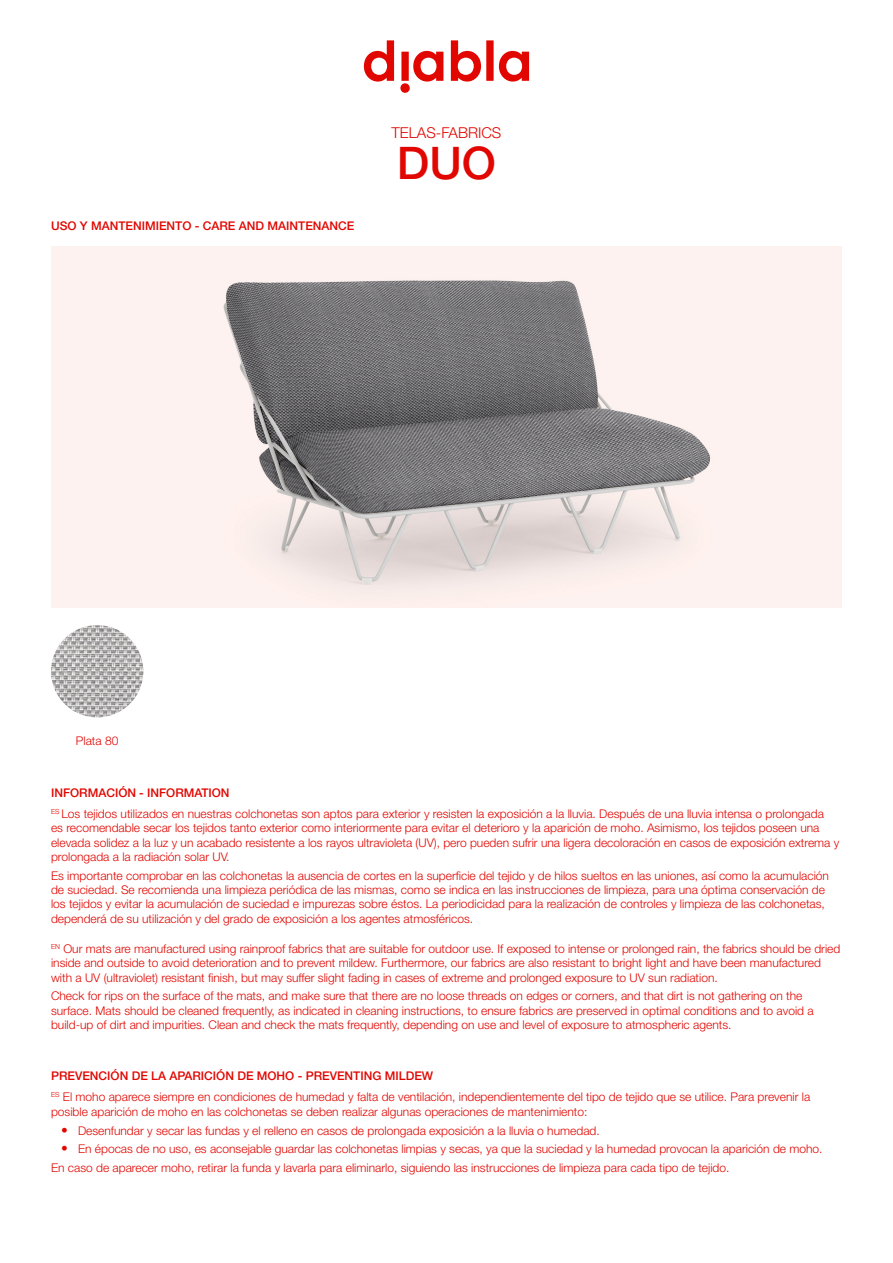
<style>
.page{position:relative;width:893px;height:1263px;background:#fff}
.page>*{position:absolute;margin:0;border:0;box-sizing:border-box;transform-origin:0 0}
.Básico_-_centrado{font:500 45px "Helvetica Neue LT Std";color:#e10600}
.Básico_-_centrado-2{font:300 15px "Helvetica Neue LT Std";color:#e10600}
.ES_EN{font:300 12px/14.4px "Helvetica Neue LT Std";color:#e10600}
.Titulares_MAYUS{font:500 12px "Helvetica Neue LT Std";color:#e10600}
.Datos_técnicos{font:500 12px "Helvetica Neue LT Std";color:#e10600}
.t1{font:300 12px "Helvetica Neue LT Pro";color:#e10600}
.s1{font-size:13.5px}
</style>
<div class="page">
<img style="left:51px;top:247px;width:791px;height:361px">
<svg style="left:364px;top:40px;width:165px;height:53px"></svg>
<img style="left:51px;top:625px;width:92px;height:92px;border-radius:46px">
<p class="Básico_-_centrado-2" style="left:392px;top:124px;width:111px">TELAS-FABRICS</p>
<p class="Titulares_MAYUS" style="left:51px;top:218px;width:305px">USO Y MANTENIMIENTO - CARE AND MAINTENANCE</p>
<p class="Básico_-_centrado" style="left:397px;top:136px;width:101px">DUO</p>
<p class="t1" style="left:76px;top:733px;width:44px">Plata 80</p>
<p class="Datos_técnicos" style="left:51px;top:785px;width:180px">INFORMACIÓN - INFORMATION</p>
<p class="ES_EN" style="left:51px;top:806px;width:790px"><sup>ES</sup> Los tejidos utilizados en nuestras colchonetas son aptos para exterior y resisten la exposición a la lluvia. Después de una lluvia intensa o prolongada<br>es recomendable secar los tejidos tanto exterior como interiormente para evitar el deterioro y la aparición de moho. Asimismo, los tejidos poseen una elevada solidez a la luz y un acabado resistente a los rayos ultravioleta (UV), pero pueden sufrir una ligera decoloración en casos de exposición extrema y prolongada a la radiación solar UV.</p>
<p class="ES_EN" style="left:51px;top:868px;width:779px">Es importante comprobar en las colchonetas la ausencia de cortes en la superficie del tejido y de hilos sueltos en las uniones, así como la acumulación de suciedad. Se recomienda una limpieza periódica de las mismas, como se indica en las instrucciones de limpieza, para una óptima conservación de los tejidos y evitar la acumulación de suciedad e impurezas sobre éstos. La periodicidad para la realización de controles y limpieza de las colchonetas, dependerá de su utilización y del grado de exposición a los agentes atmosféricos.</p>
<p class="ES_EN" style="left:51px;top:941px;width:791px"><sup>EN</sup> Our mats are manufactured using rainproof fabrics that are suitable for outdoor use. If exposed to intense or prolonged rain, the fabrics should be dried inside and outside to avoid deterioration and to prevent mildew. Furthermore, our fabrics are also resistant to bright light and have been manufactured with a UV (ultraviolet) resistant finish, but may suffer slight fading in cases of extreme and prolonged exposure to UV sun radiation.</p>
<p class="ES_EN" style="left:51px;top:988px;width:764px">Check for rips on the surface of the mats, and make sure that there are no loose threads on edges or corners, and that dirt is not gathering on the surface. Mats should be cleaned frequently, as indicated in cleaning instructions, to ensure fabrics are preserved in optimal conditions and to avoid a build-up of dirt and impurities. Clean and check the mats frequently, depending on use and level of exposure to atmospheric agents.</p>
<p class="Titulares_MAYUS" style="left:51px;top:1068px;width:384px">PREVENCIÓN DE LA APARICIÓN DE MOHO - PREVENTING MILDEW</p>
<p class="ES_EN" style="left:51px;top:1090px;width:761px"><sup>ES</sup> El moho aparece siempre en condiciones de humedad y falta de ventilación, independientemente del tipo de tejido que se utilice. Para prevenir la posible aparición de moho en las colchonetas se deben realizar algunas operaciones de mantenimiento:</p>
<p class="ES_EN" style="left:61px;top:1123px;width:540px"><span class="s1">•</span> Desenfundar y secar las fundas y el relleno en casos de prolongada exposición a la lluvia o humedad.</p>
<p class="ES_EN" style="left:61px;top:1141px;width:763px"><span class="s1">•</span> En épocas de no uso, es aconsejable guardar las colchonetas limpias y secas, ya que la suciedad y la humedad provocan la aparición de moho.</p>
<p class="ES_EN" style="left:51px;top:1160px;width:680px">En caso de aparecer moho, retirar la funda y lavarla para eliminarlo, siguiendo las instrucciones de limpieza para cada tipo de tejido.</p>
</div>
